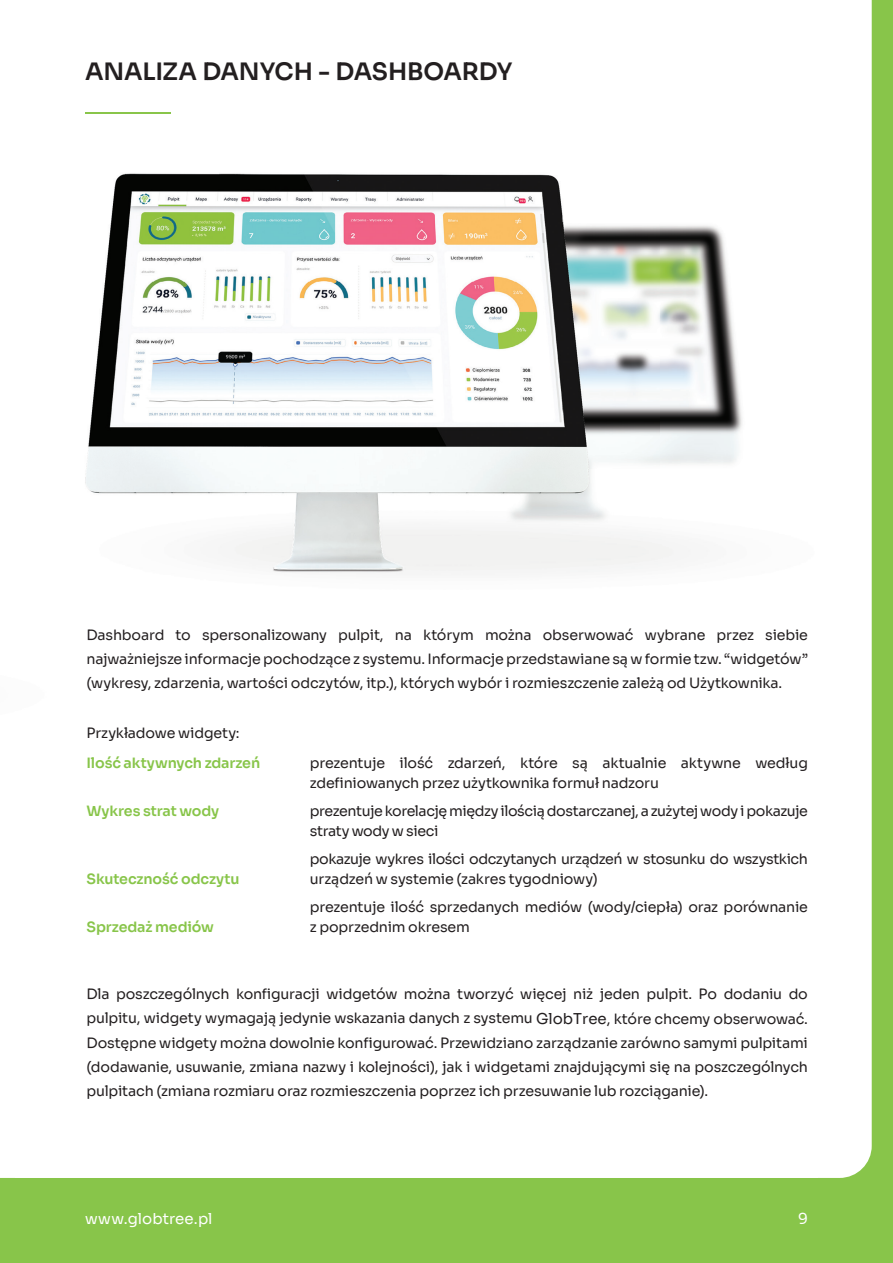
<style>
.page{position:relative;width:893px;height:1263px;background:#fff}
.page>*{position:absolute;margin:0;border:0;box-sizing:border-box;transform-origin:0 0}
.t1{font:600 24px "Sora";letter-spacing:-.01em;color:#231f20}
.t2{font:15px "Sora";letter-spacing:.005em;color:#fff}
.t3{font:14.25px/24px "Sora";letter-spacing:-.02em;color:#231f20}
.t4{font:600 14.25px "Sora";letter-spacing:-.01em;color:#88c54a}
.s1{font-size:15px}
</style>
<div class="page">
<div style="left:818px;top:0;width:75px;height:1263px;background:#88c54a"></div>
<div style="left:0;top:1178px;width:818px;height:85px;background:#88c54a"></div>
<div style="left:818px;top:0;width:54px;height:1178px;background:#fff"></div>
<img style="left:170px;top:48px;width:694px;height:105px">
<img style="left:85px;top:153px;width:779px;height:528px">
<img style="left:85px;top:112px;width:85px;height:2px">
<h1 class="t1" style="left:85px;top:52px;width:429px">ANALIZA DANYCH - DASHBOARDY</h1>
<p class="t3" style="left:87px;top:621px;width:723px;text-align:justify">Dashboard to spersonalizowany pulpit, na którym można obserwować wybrane przez siebie najważniejsze informacje pochodzące z systemu. Informacje przedstawiane są w formie tzw. “widgetów” (wykresy, zdarzenia, wartości odczytów, itp.), których wybór i rozmieszczenie zależą od Użytkownika.</p>
<p class="t3" style="left:87px;top:720px;width:155px">Przykładowe widgety:</p>
<p class="t4" style="left:87px;top:752px;width:175px">Ilość aktywnych zdarzeń</p>
<p class="t4" style="left:87px;top:800px;width:134px">Wykres strat wody</p>
<p class="t4" style="left:87px;top:867px;width:155px">Skuteczność odczytu</p>
<p class="t4" style="left:87px;top:915px;width:129px">Sprzedaż mediów</p>
<p class="t3" style="left:310px;top:752px;width:500px;line-height:19.5px">prezentuje ilość zdarzeń, które są aktualnie aktywne według zdefiniowanych przez użytkownika formuł nadzoru</p>
<p class="t3" style="left:310px;top:800px;width:500px;line-height:19.5px">prezentuje korelację między ilością dostarczanej, a zużytej wody i pokazuje straty wody w sieci</p>
<p class="t3" style="left:310px;top:848px;width:500px;line-height:19.5px">pokazuje wykres ilości odczytanych urządzeń w stosunku do wszystkich urządzeń w systemie (zakres tygodniowy)</p>
<p class="t3" style="left:310px;top:896px;width:500px;line-height:19.5px">prezentuje ilość sprzedanych mediów (wody/ciepła) oraz porównanie z poprzednim okresem</p>
<p class="t3" style="left:87px;top:981px;width:723px;text-align:justify">Dla poszczególnych konfiguracji widgetów można tworzyć więcej niż jeden pulpit. Po dodaniu do pulpitu, widgety wymagają jedynie wskazania danych z systemu <span class="s1">GlobTree</span>, które chcemy obserwować.<br>Dostępne widgety można dowolnie konfigurować. Przewidziano zarządzanie zarówno samymi pulpitami (dodawanie, usuwanie, zmiana nazwy i kolejności), jak i widgetami znajdującymi się na poszczególnych pulpitach (zmiana rozmiaru oraz rozmieszczenia poprzez ich przesuwanie lub rozciąganie).</p>
<p class="t2" style="left:85px;top:1206px;width:129px">www.globtree.pl</p>
<p class="t2" style="left:798px;top:1206px;width:11px">9</p>
</div>
